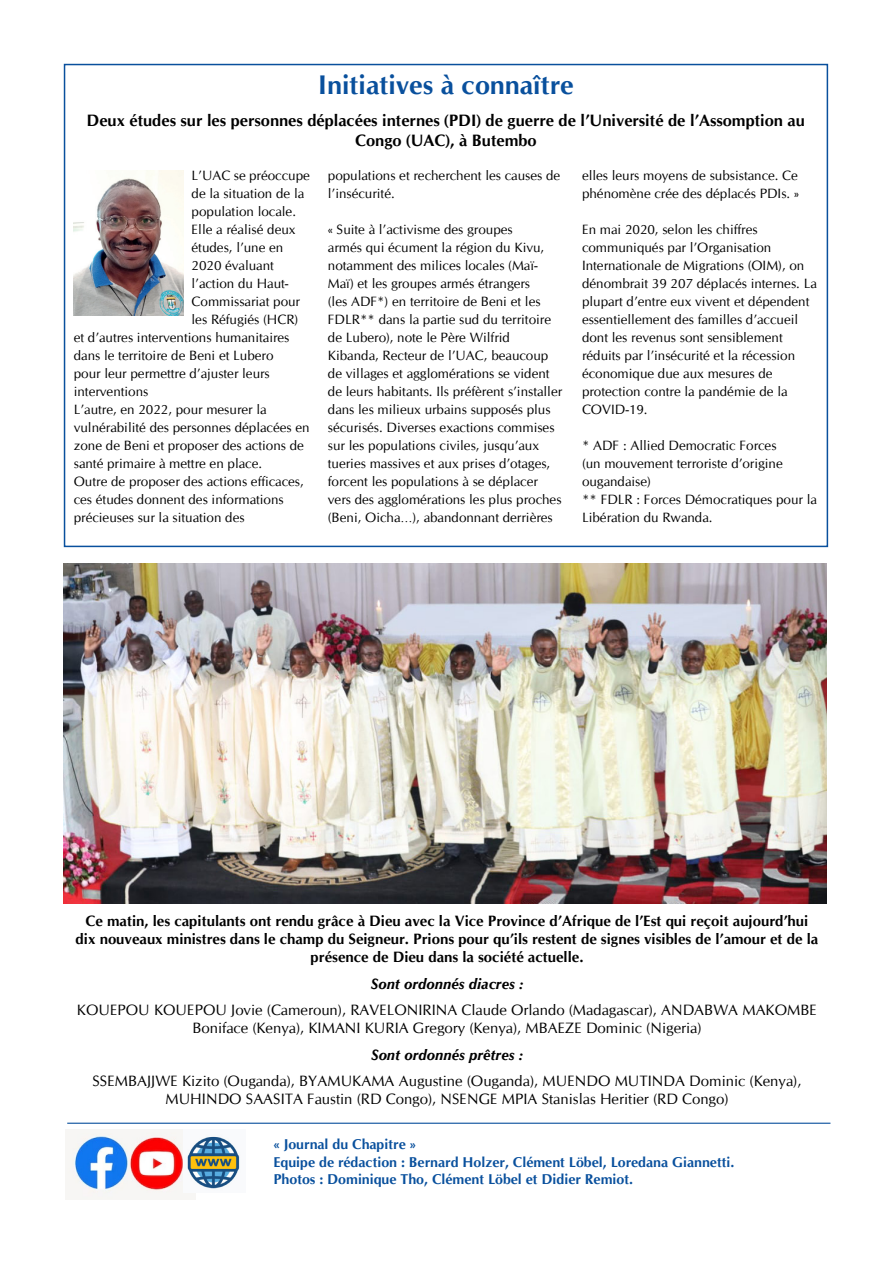
<style>
.page{position:relative;width:893px;height:1263px;background:#fff}
.page>*{position:absolute;margin:0;border:0;box-sizing:border-box;transform-origin:0 0}
._1_titolo_articolo{font:700 27px "CG Omega";color:#09509d}
.Normale{font:700 16.5px/19.8px "CG Omega";color:#000;text-align:center}
.Normale-2{font:15px/18px "CG Omega";color:#000;text-align:center}
.Normale-3{font:700 15px/18px "CG Omega";color:#000;text-align:center}
.Normale-4{font:italic 700 15px "CG Omega";color:#000}
.Normale-5{font:700 14.25px "CG Omega";color:#09509d}
.Normale-6{font:13.5px/18px "CG Omega";color:#000}
</style>
<div class="page">
<hr style="left:67px;top:1123px;width:763px;height:1px;background:#09509d">
<img style="left:65px;top:1130px;width:63px;height:69px">
<img style="left:128px;top:1130px;width:67px;height:69px">
<img style="left:184px;top:1130px;width:56px;height:62px">
<img style="left:74px;top:170px;width:109px;height:146px">
<img style="left:64px;top:564px;width:762px;height:340px">
<div style="left:64px;top:64px;width:764px;height:483px;border:2px solid #09509d"></div>
<p class="_1_titolo_articolo" style="left:318px;top:68px;width:257px">Initiatives à connaître</p>
<p class="Normale" style="left:87px;top:111px;width:720px">Deux études sur les personnes déplacées internes (PDI) de guerre de l’Université de l’Assomption au<br>Congo (UAC), à Butembo</p>
<p class="Normale-6" style="left:192px;top:167px;width:120px">L’UAC se préoccupe de la situation de la population locale.</p>
<p class="Normale-6" style="left:192px;top:221px;width:105px">Elle a réalisé deux</p>
<p class="Normale-6" style="left:192px;top:239px;width:93px">études, l’une en</p>
<p class="Normale-6" style="left:192px;top:257px;width:84px">2020 évaluant</p>
<p class="Normale-6" style="left:192px;top:275px;width:98px">l’action du Haut-</p>
<p class="Normale-6" style="left:192px;top:293px;width:110px">Commissariat pour</p>
<p class="Normale-6" style="left:192px;top:311px;width:108px">les Réfugiés (HCR)</p>
<p class="Normale-6" style="left:74px;top:329px;width:217px">et d’autres interventions humanitaires</p>
<p class="Normale-6" style="left:74px;top:347px;width:201px">dans le territoire de Beni et Lubero</p>
<p class="Normale-6" style="left:74px;top:365px;width:198px">pour leur permettre d’ajuster leurs</p>
<p class="Normale-6" style="left:74px;top:383px;width:76px">interventions</p>
<p class="Normale-6" style="left:74px;top:401px;width:237px">L’autre, en 2022, pour mesurer la vulnérabilité des personnes déplacées en zone de Beni et proposer des actions de santé primaire à mettre en place.</p>
<p class="Normale-6" style="left:74px;top:473px;width:232px">Outre de proposer des actions efficaces, ces études donnent des informations précieuses sur la situation des</p>
<p class="Normale-6" style="left:328px;top:167px;width:234px">populations et recherchent les causes de l’insécurité.</p>
<p class="Normale-6" style="left:328px;top:221px;width:236px">« Suite à l’activisme des groupes<br>armés qui écument la région du Kivu, notamment des milices locales (Maï-Maï) et les groupes armés étrangers<br>(les ADF*) en territoire de Beni et les FDLR** dans la partie sud du territoire de Lubero), note le Père Wilfrid Kibanda, Recteur de l’UAC, beaucoup de villages et agglomérations se vident de leurs habitants. Ils préfèrent s’installer dans les milieux urbains supposés plus sécurisés. Diverses exactions commises sur les populations civiles, jusqu’aux tueries massives et aux prises d’otages, forcent les populations à se déplacer vers des agglomérations les plus proches (Beni, Oicha…), abandonnant derrières</p>
<p class="Normale-6" style="left:582px;top:167px;width:218px">elles leurs moyens de subsistance. Ce phénomène crée des déplacés PDIs. »</p>
<p class="Normale-6" style="left:582px;top:221px;width:236px">En mai 2020, selon les chiffres communiqués par l’Organisation Internationale de Migrations (OIM), on dénombrait 39 207 déplacés internes. La plupart d’entre eux vivent et dépendent essentiellement des familles d’accueil dont les revenus sont sensiblement réduits par l’insécurité et la récession économique due aux mesures de protection contre la pandémie de la COVID-19.</p>
<p class="Normale-6" style="left:582px;top:437px;width:202px">* ADF : Allied Democratic Forces (un mouvement terroriste d’origine ougandaise)</p>
<p class="Normale-6" style="left:582px;top:491px;width:236px">** FDLR : Forces Démocratiques pour la<br>Libération du Rwanda.</p>
<p class="Normale-3" style="left:76px;top:912px;width:744px">Ce matin, les capitulants ont rendu grâce à Dieu avec la Vice Province d’Afrique de l’Est qui reçoit aujourd’hui dix nouveaux ministres dans le champ du Seigneur. Prions pour qu’ils restent de signes visibles de l’amour et de la présence de Dieu dans la société actuelle.</p>
<p class="Normale-4" style="left:371px;top:974px;width:154px">Sont ordonnés diacres :</p>
<p class="Normale-2" style="left:77px;top:1001px;width:742px">KOUEPOU KOUEPOU Jovie (Cameroun), RAVELONIRINA Claude Orlando (Madagascar), ANDABWA MAKOMBE<br>Boniface (Kenya), KIMANI KURIA Gregory (Kenya), MBAEZE Dominic (Nigeria)</p>
<p class="Normale-4" style="left:371px;top:1045px;width:153px">Sont ordonnés prêtres :</p>
<p class="Normale-2" style="left:92px;top:1072px;width:711px">SSEMBAJJWE Kizito (Ouganda), BYAMUKAMA Augustine (Ouganda), MUENDO MUTINDA Dominic (Kenya),<br>MUHINDO SAASITA Faustin (RD Congo), NSENGE MPIA Stanislas Heritier (RD Congo)</p>
<p class="Normale-5" style="left:273px;top:1136px;width:144px">« Journal du Chapitre »</p>
<p class="Normale-5" style="left:273px;top:1153px;width:462px">Equipe de rédaction : Bernard Holzer, Clément Löbel, Loredana Giannetti.</p>
<p class="Normale-5" style="left:273px;top:1170px;width:361px">Photos : Dominique Tho, Clément Löbel et Didier Remiot.</p>
</div>
